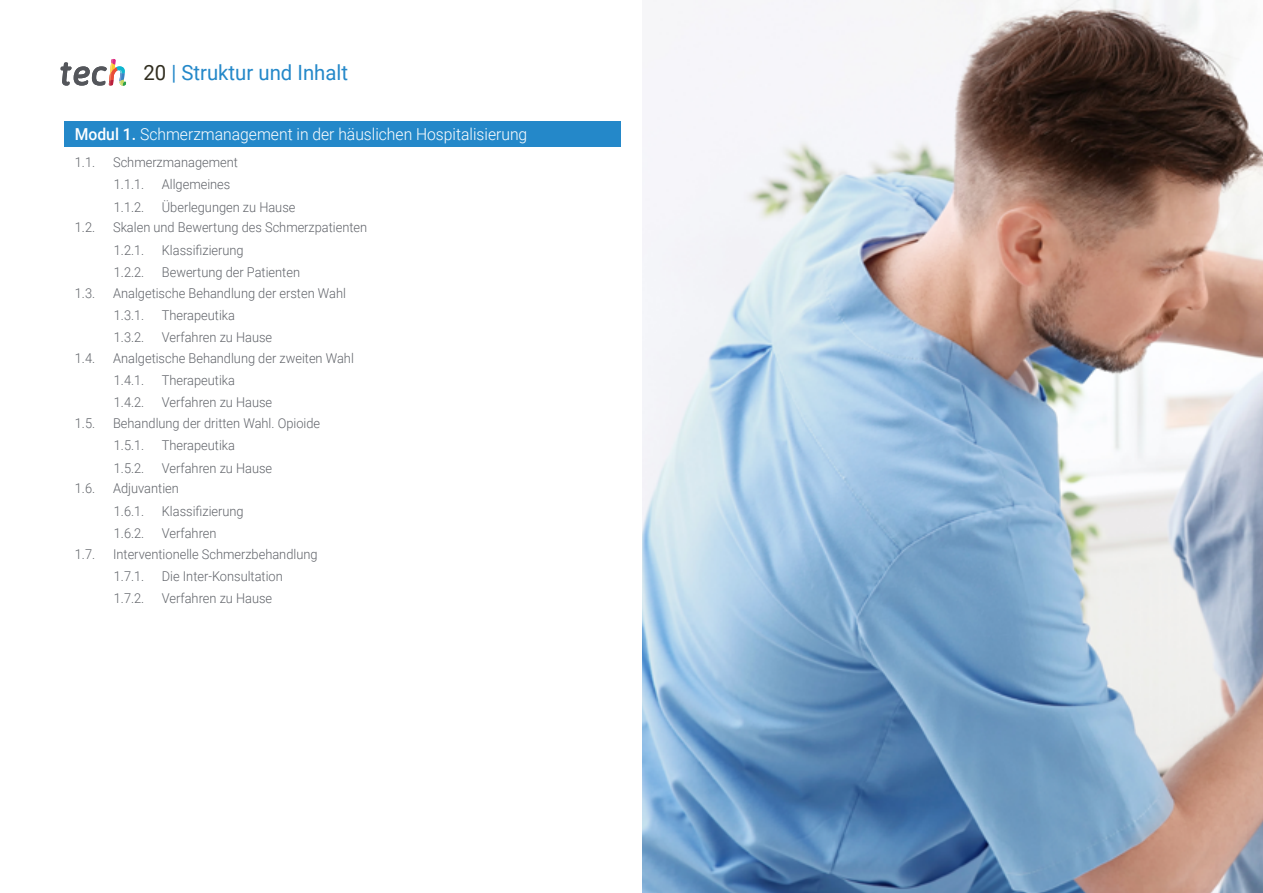
<style>
.page{position:relative;width:1263px;height:893px;background:#fff}
.page>*{position:absolute;margin:0;border:0;box-sizing:border-box;transform-origin:0 0}
.t1{font:21px "Roboto";color:#2488c9}
.t2{font:300 16.5px "Roboto";color:#fff;scale:.95 1}
.t3{font:300 13.5px/22.2px "Roboto";color:#61646a;scale:.95 1}
.s1{color:#312e20}
.s2{font-weight:500}
</style>
<div class="page">
<div style="left:64px;top:121px;width:557px;height:25px;background:#2488c9"></div>
<img style="left:642px;top:0;width:621px;height:893px">
<svg style="left:61px;top:59px;width:65px;height:27px"></svg>
<h1 class="t1" style="left:144px;top:57px;width:206px"><span class="s1">20</span> | Struktur und Inhalt</h1>
<p class="t2" style="left:75px;top:123px;width:478px"><span class="s2">Modul 1.</span> Schmerzmanagement in der häuslichen Hospitalisierung</p>
<p class="t3" style="left:75px;top:151px;width:23px">1.1.</p>
<p class="t3" style="left:113px;top:151px;width:133px">Schmerzmanagement<br>1.1.1.</p>
<p class="t3" style="left:162px;top:173px;width:74px">Allgemeines</p>
<p class="t3" style="left:114px;top:195px;width:34px">1.1.2.</p>
<p class="t3" style="left:162px;top:195px;width:142px">Überlegungen zu Hause</p>
<p class="t3" style="left:75px;top:216px;width:23px">1.2.</p>
<p class="t3" style="left:113px;top:216px;width:269px">Skalen und Bewertung des Schmerzpatienten<br>1.2.1.</p>
<p class="t3" style="left:162px;top:238px;width:88px">Klassifizierung</p>
<p class="t3" style="left:114px;top:260px;width:34px">1.2.2.</p>
<p class="t3" style="left:162px;top:260px;width:147px">Bewertung der Patienten</p>
<p class="t3" style="left:75px;top:281px;width:23px">1.3.</p>
<p class="t3" style="left:113px;top:281px;width:247px">Analgetische Behandlung der ersten Wahl<br>1.3.1.</p>
<p class="t3" style="left:162px;top:303px;width:79px">Therapeutika</p>
<p class="t3" style="left:114px;top:326px;width:34px">1.3.2.</p>
<p class="t3" style="left:162px;top:326px;width:118px">Verfahren zu Hause</p>
<p class="t3" style="left:75px;top:346px;width:23px">1.4.</p>
<p class="t3" style="left:113px;top:346px;width:255px">Analgetische Behandlung der zweiten Wahl<br>1.4.1.</p>
<p class="t3" style="left:162px;top:369px;width:79px">Therapeutika</p>
<p class="t3" style="left:114px;top:391px;width:34px">1.4.2.</p>
<p class="t3" style="left:162px;top:391px;width:118px">Verfahren zu Hause</p>
<p class="t3" style="left:75px;top:412px;width:23px">1.5.</p>
<p class="t3" style="left:113px;top:412px;width:219px">Behandlung der dritten Wahl. Opioide<br>1.5.1.</p>
<p class="t3" style="left:162px;top:434px;width:79px">Therapeutika</p>
<p class="t3" style="left:114px;top:456px;width:34px">1.5.2.</p>
<p class="t3" style="left:162px;top:456px;width:118px">Verfahren zu Hause</p>
<p class="t3" style="left:75px;top:477px;width:23px">1.6.</p>
<p class="t3" style="left:113px;top:477px;width:71px">Adjuvantien<br>1.6.1.</p>
<p class="t3" style="left:162px;top:499px;width:88px">Klassifizierung</p>
<p class="t3" style="left:114px;top:521px;width:34px">1.6.2.</p>
<p class="t3" style="left:162px;top:521px;width:59px">Verfahren</p>
<p class="t3" style="left:75px;top:542px;width:23px">1.7.</p>
<p class="t3" style="left:113px;top:542px;width:217px">Interventionelle Schmerzbehandlung<br>1.7.1.</p>
<p class="t3" style="left:162px;top:564px;width:129px">Die Inter-Konsultation</p>
<p class="t3" style="left:114px;top:587px;width:34px">1.7.2.</p>
<p class="t3" style="left:162px;top:587px;width:118px">Verfahren zu Hause</p>
</div>
